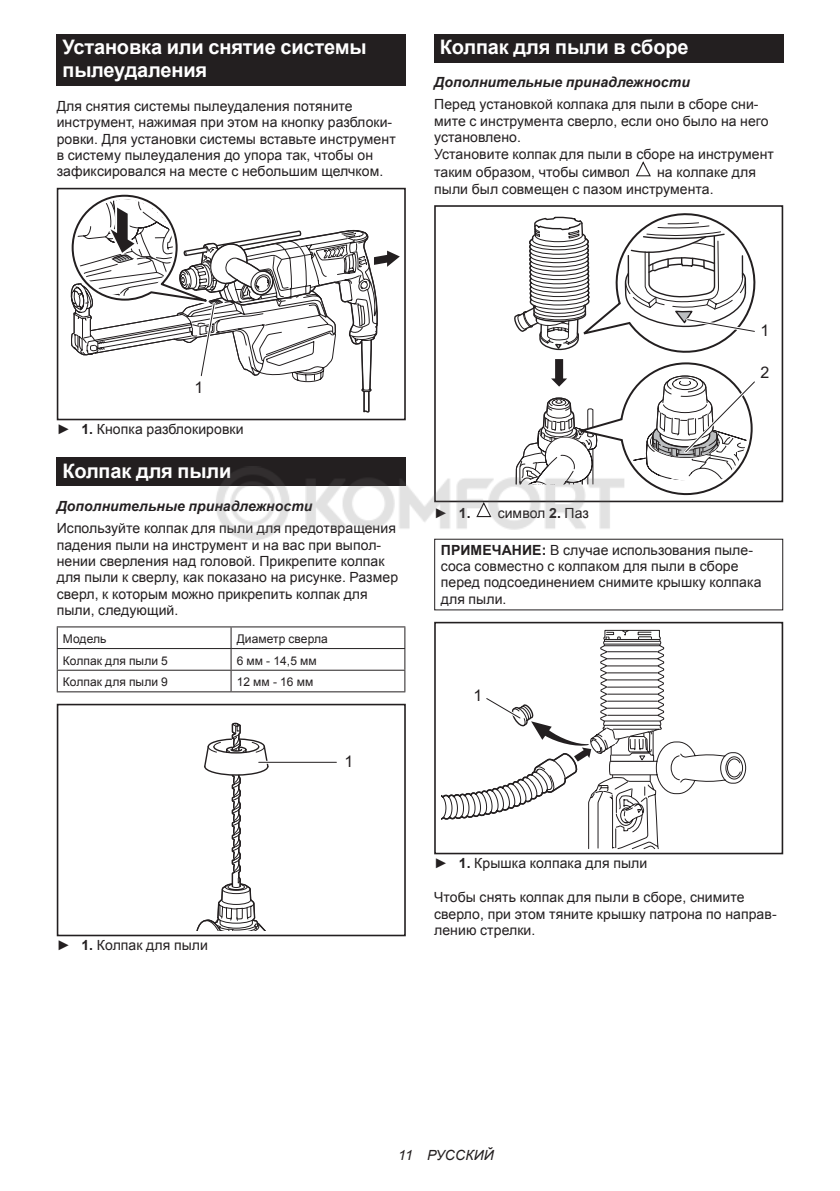
<style>
.page{position:relative;width:840px;height:1191px;background:#fff}
.page>*{position:absolute;margin:0;border:0;box-sizing:border-box;transform-origin:0 0}
.t1{font:700 20px/23.4px "Arial";letter-spacing:-.01em;color:#fff}
.t2{font:16px "Arial";color:#231f20}
.t3{font:14px/16.4px "Arial";letter-spacing:.005em;color:#231f20}
.t4{font:italic 700 14px "Arial";letter-spacing:.005em;color:#231f20}
.t5{font:italic 14px "Arial";letter-spacing:.005em;color:#231f20}
.t6{font:700 14px "Arial";color:#231f20}
.t7{font:12px "Arial";letter-spacing:.005em;color:#231f20}
.s1{font-weight:700}
.s2{font-weight:400}
</style>
<div class="page">
<div style="left:57px;top:34px;width:348px;height:52px;background:#231f20"></div>
<div style="left:57px;top:188px;width:348px;height:232px;border:2px solid #231f20"></div>
<svg style="left:67px;top:190px;width:332px;height:230px"></svg>
<div style="left:57px;top:458px;width:348px;height:28px;background:#231f20"></div>
<hr style="left:57px;top:626px;width:174px;height:1px;background:#231f20">
<hr style="left:231px;top:626px;width:174px;height:1px;background:#231f20">
<hr style="left:57px;top:648px;width:174px;height:1px;background:#231f20">
<hr style="left:231px;top:648px;width:174px;height:1px;background:#231f20">
<hr style="left:57px;top:669px;width:174px;height:1px;background:#231f20">
<svg style="left:57px;top:627px;width:1px;height:64px"></svg>
<hr style="left:231px;top:669px;width:174px;height:1px;background:#231f20">
<svg style="left:230px;top:627px;width:1px;height:64px"></svg>
<svg style="left:404px;top:627px;width:1px;height:64px"></svg>
<hr style="left:57px;top:691px;width:174px;height:1px;background:#231f20">
<hr style="left:231px;top:691px;width:174px;height:1px;background:#231f20">
<svg style="left:196px;top:722px;width:73px;height:208px"></svg>
<div style="left:57px;top:704px;width:348px;height:232px;border:2px solid #231f20"></div>
<hr style="left:258px;top:761px;width:73px;height:3px;background:#fff">
<hr style="left:258px;top:762px;width:78px;height:1px;background:#231f20">
<div style="left:434px;top:34px;width:348px;height:29px;background:#231f20"></div>
<svg style="left:635px;top:161px;width:16px;height:16px"></svg>
<svg style="left:439px;top:205px;width:324px;height:298px"></svg>
<div style="left:434px;top:622px;width:348px;height:232px;border:2px solid #231f20"></div>
<svg style="left:441px;top:630px;width:304px;height:224px"></svg>
<img style="left:210px;top:457px;width:419px;height:92px">
<h1 class="t1" style="left:62px;top:36px;width:305px">Установка или снятие системы пылеудаления</h1>
<p class="t3" style="left:57px;top:98px;width:340px">Для снятия системы пылеудаления потяните инструмент, нажимая при этом на кнопку разблоки&shy;ровки. Для установки системы вставьте инструмент в систему пылеудаления до упора так, чтобы он зафиксировался на месте с небольшим щелчком.</p>
<h1 class="t1" style="left:439px;top:36px;width:250px">Колпак для пыли в сборе</h1>
<p class="t4" style="left:434px;top:73px;width:257px">Дополнительные принадлежности</p>
<p class="t3" style="left:434px;top:96px;width:341px">Перед установкой колпака для пыли в сборе сни&shy;мите с инструмента сверло, если оно было на него установлено.<br>Установите колпак для пыли в сборе на инструмент</p>
<p class="t3" style="left:434px;top:164px;width:197px">таким образом, чтобы символ</p>
<p class="t3" style="left:434px;top:164px;width:323px;text-indent:223px">на колпаке для пыли был совмещен с пазом инструмента.</p>
<p class="t2" style="left:194px;top:378px;width:10px">1</p>
<p class="t3" style="left:57px;top:421px;width:188px">► <span class="s1">1.</span> Кнопка разблокировки</p>
<h1 class="t1" style="left:62px;top:459px;width:170px">Колпак для пыли</h1>
<p class="t4" style="left:57px;top:497px;width:257px">Дополнительные принадлежности</p>
<p class="t3" style="left:57px;top:520px;width:343px">Используйте колпак для пыли для предотвращения падения пыли на инструмент и на вас при выпол&shy;нении сверления над головой. Прикрепите колпак для пыли к сверлу, как показано на рисунке. Размер сверл, к которым можно прикрепить колпак для пыли, следующий.</p>
<p class="t7" style="left:63px;top:631px;width:45px">Модель</p>
<p class="t7" style="left:236px;top:631px;width:92px">Диаметр сверла</p>
<p class="t7" style="left:63px;top:652px;width:106px">Колпак для пыли 5</p>
<p class="t7" style="left:236px;top:652px;width:81px">6 мм - 14,5 мм</p>
<p class="t7" style="left:63px;top:674px;width:106px">Колпак для пыли 9</p>
<p class="t7" style="left:236px;top:674px;width:78px">12 мм - 16 мм</p>
<p class="t3" style="left:57px;top:936px;width:153px">► <span class="s1">1.</span> Колпак для пыли</p>
<p class="t2" style="left:344px;top:752px;width:10px">1</p>
<p class="t2" style="left:760px;top:321px;width:10px">1</p>
<p class="t2" style="left:760px;top:363px;width:10px">2</p>
<p class="t6" style="left:434px;top:504px;width:38px"><span class="s2">►</span> 1.</p>
<p class="t3" style="left:497px;top:505px;width:93px">символ <span class="s1">2.</span> Паз</p>
<p class="t3" style="left:440px;top:541px;width:322px"><span class="s1">ПРИМЕЧАНИЕ:</span> В случае использования пыле&shy;соса совместно с колпаком для пыли в сборе перед подсоединением снимите крышку колпака для пыли.</p>
<p class="t2" style="left:473px;top:686px;width:10px">1</p>
<p class="t3" style="left:434px;top:855px;width:214px">► <span class="s1">1.</span> Крышка колпака для пыли</p>
<p class="t3" style="left:434px;top:889px;width:344px">Чтобы снять колпак для пыли в сборе, снимите сверло, при этом тяните крышку патрона по направ&shy;лению стрелки.</p>
<p class="t5" style="left:398px;top:1147px;width:97px">11 РУССКИЙ</p>
</div>
